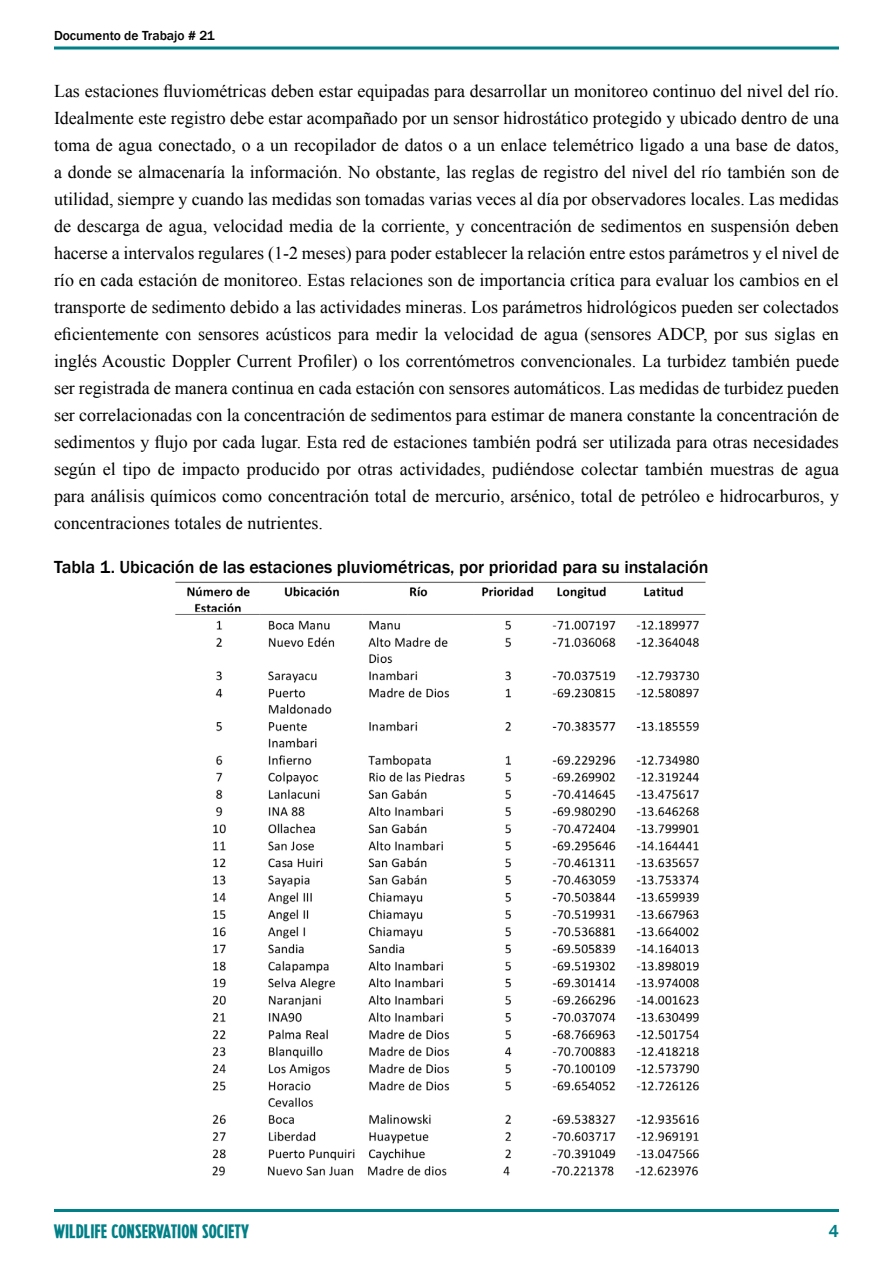
<style>
.page{position:relative;width:893px;height:1263px;background:#fff}
.page>*{position:absolute;margin:0;border:0;box-sizing:border-box;transform-origin:0 0}
.t1{font:18px/27px "Times New Roman";color:#000;text-align:justify}
.t2{font:500 18px "Franklin Gothic";color:#000}
.t3{font:18px "WCS Wildlife";color:#008087}
.t4{font:500 18px "Franklin Gothic";color:#008087}
.t5{font:500 13.5px "Franklin Gothic";color:#000}
</style>
<div class="page">
<hr style="left:54px;top:47px;width:785px;height:3px;background:#008087">
<hr style="left:54px;top:1209px;width:785px;height:3px;background:#008087">
<img style="left:175px;top:581px;width:531px;height:595px">
<p class="t5" style="left:54px;top:27px;width:162px">Documento de Trabajo # 21</p>
<p class="t1" style="left:54px;top:77px;width:786px">Las estaciones fluviométricas deben estar equipadas para desarrollar un monitoreo continuo del nivel del río.<br>Idealmente este registro debe estar acompañado por un sensor hidrostático protegido y ubicado dentro de una toma de agua conectado, o a un recopilador de datos o a un enlace telemétrico ligado a una base de datos, a donde se almacenaría la información. No obstante, las reglas de registro del nivel del río también son de utilidad, siempre y cuando las medidas son tomadas varias veces al día por observadores locales. Las medidas de descarga de agua, velocidad media de la corriente, y concentración de sedimentos en suspensión deben hacerse a intervalos regulares (1-2 meses) para poder establecer la relación entre estos parámetros y el nivel de río en cada estación de monitoreo. Estas relaciones son de importancia crítica para evaluar los cambios en el transporte de sedimento debido a las actividades mineras. Los parámetros hidrológicos pueden ser colectados eficientemente con sensores acústicos para medir la velocidad de agua (sensores ADCP, por sus siglas en inglés Acoustic Doppler Current Profiler) o los correntómetros convencionales. La turbidez también puede ser registrada de manera continua en cada estación con sensores automáticos. Las medidas de turbidez pueden ser correlacionadas con la concentración de sedimentos para estimar de manera constante la concentración de sedimentos y flujo por cada lugar. Esta red de estaciones también podrá ser utilizada para otras necesidades según el tipo de impacto producido por otras actividades, pudiéndose colectar también muestras de agua para análisis químicos como concentración total de mercurio, arsénico, total de petróleo e hidrocarburos, y concentraciones totales de nutrientes.</p>
<p class="t2" style="left:54px;top:555px;width:656px">Tabla 1. Ubicación de las estaciones pluviométricas, por prioridad para su instalación</p>
<p class="t3" style="left:54px;top:1220px;width:197px">WILDLIFE CONSERVATION SOCIETY</p>
<p class="t4" style="left:828px;top:1219px;width:12px">4</p>
</div>
